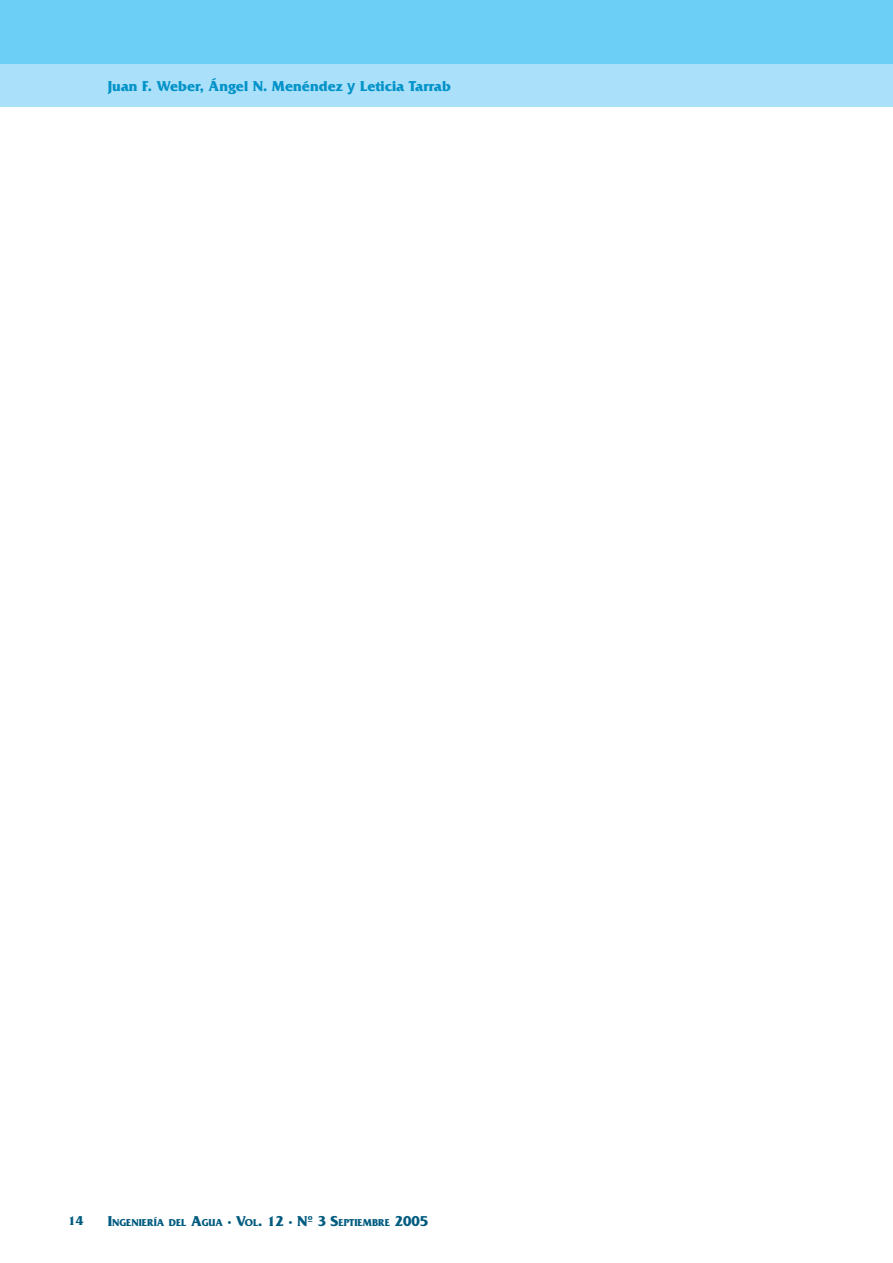
<style>
.page{position:relative;width:893px;height:1263px;background:#fff}
.page>*{position:absolute;margin:0;border:0;box-sizing:border-box;transform-origin:0 0}
.t1{font:700 15px "Friz Quadrata";color:#0092c8}
.t2{font:700 13.5px "Friz Quadrata";color:#005b7f}
.t3{font:700 10.5px "Friz Quadrata";color:#005b7f}
.s1{font-family:"Arial"}
.s2{font-size:15px}
</style>
<div class="page">
<div style="left:0;top:0;width:893px;height:106px;background:#aae0f9"></div>
<div style="left:0;top:0;width:893px;height:64px;background:#6bcff6"></div>
<h1 class="t1" style="left:108px;top:78px;width:345px">Juan F. Weber, Ángel N. Menéndez <span class="s1">y</span> Leticia Tarrab</h1>
<p class="t2" style="left:68px;top:1213px;width:17px">14</p>
<p class="t3" style="left:108px;top:1216px;width:322px"><span class="s2">I</span>NGENIERÍA DEL <span class="s2">A</span>GUA <span class="s2">· V</span>OL<span class="s2">. 12 · Nº 3 S</span>EPTIEMBRE <span class="s2">2005</span></p>
</div>
